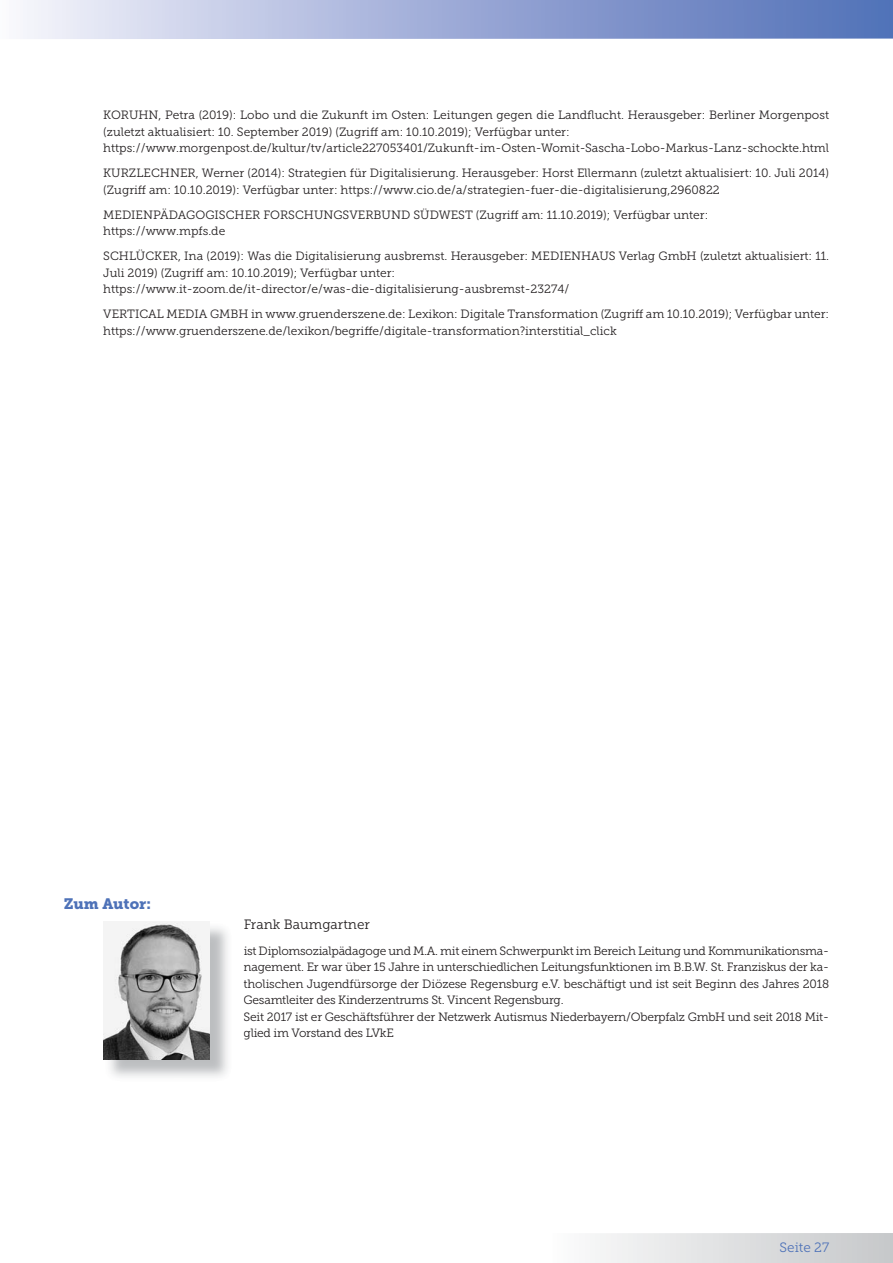
<style>
.page{position:relative;width:893px;height:1263px;background:#fff}
.page>*{position:absolute;margin:0;border:0;box-sizing:border-box;transform-origin:0 0}
.t1{font:15px "Museo Slab 900";letter-spacing:-.005em;color:#4e72b8}
.t2{font:13.5px "Museo Slab 300";color:#231f20}
.t3{font:13.5px "Museo Slab 300";color:#4e72b8}
.t4{font:12px/16.5px "Museo Slab 300";color:#231f20}
.t5{font:12px/16.5px "Museo Slab 300";letter-spacing:-.02em;color:#231f20}
</style>
<div class="page">
<div style="left:553px;top:1233px;width:340px;height:30px;background:linear-gradient(to right,#fbfcfc,#c6c8ca)"></div>
<svg style="left:23px;top:0;width:870px;height:39px;background:#9eadd7"></svg>
<img style="left:103px;top:922px;width:107px;height:138px">
<p class="t4" style="left:103px;top:108px;width:727px">KORUHN, Petra (2019): Lobo und die Zukunft im Osten: Leitungen gegen die Landflucht. Herausgeber: Berliner Morgenpost (zuletzt aktualisiert: 10. September 2019) (Zugriff am: 10.10.2019); Verfügbar unter: https://www.morgenpost.de/kultur/tv/article227053401/Zukunft-im-Osten-Womit-Sascha-Lobo-Markus-Lanz-schockte.html</p>
<p class="t4" style="left:103px;top:166px;width:727px">KURZLECHNER, Werner (2014): Strategien für Digitalisierung. Herausgeber: Horst Ellermann (zuletzt aktualisiert: 10. Juli 2014) (Zugriff am: 10.10.2019): Verfügbar unter: https://www.cio.de/a/strategien-fuer-die-digitalisierung,2960822</p>
<p class="t4" style="left:103px;top:208px;width:606px">MEDIENPÄDAGOGISCHER FORSCHUNGSVERBUND SÜDWEST (Zugriff am: 11.10.2019); Verfügbar unter: https://www.mpfs.de</p>
<p class="t4" style="left:103px;top:249px;width:727px">SCHLÜCKER, Ina (2019): Was die Digitalisierung ausbremst. Herausgeber: MEDIENHAUS Verlag GmbH (zuletzt aktualisiert: 11.<br>Juli 2019) (Zugriff am: 10.10.2019); Verfügbar unter: https://www.it-zoom.de/it-director/e/was-die-digitalisierung-ausbremst-23274/</p>
<p class="t4" style="left:103px;top:307px;width:727px">VERTICAL MEDIA GMBH in www.gruenderszene.de: Lexikon: Digitale Transformation (Zugriff am 10.10.2019); Verfügbar unter: https://www.gruenderszene.de/lexikon/begriffe/digitale-transformation?interstitial_click</p>
<p class="t1" style="left:64px;top:898px;width:89px">Zum Autor:</p>
<p class="t2" style="left:244px;top:920px;width:128px">Frank Baumgartner</p>
<p class="t5" style="left:244px;top:943px;width:587px">ist Diplomsozialpädagoge und M.A. mit einem Schwerpunkt im Bereich Leitung und Kommunikationsma&shy;nagement. Er war über 15 Jahre in unterschiedlichen Leitungsfunktionen im B.B.W. St. Franziskus der ka&shy;tholischen Jugendfürsorge der Diözese Regensburg e.V. beschäftigt und ist seit Beginn des Jahres 2018<br>Gesamtleiter des Kinderzentrums St. Vincent Regensburg.<br>Seit 2017 ist er Geschäftsführer der Netzwerk Autismus Niederbayern/Oberpfalz GmbH und seit 2018 Mit&shy;glied im Vorstand des LVkE</p>
<p class="t3" style="left:780px;top:1243px;width:51px">Seite 27</p>
</div>
